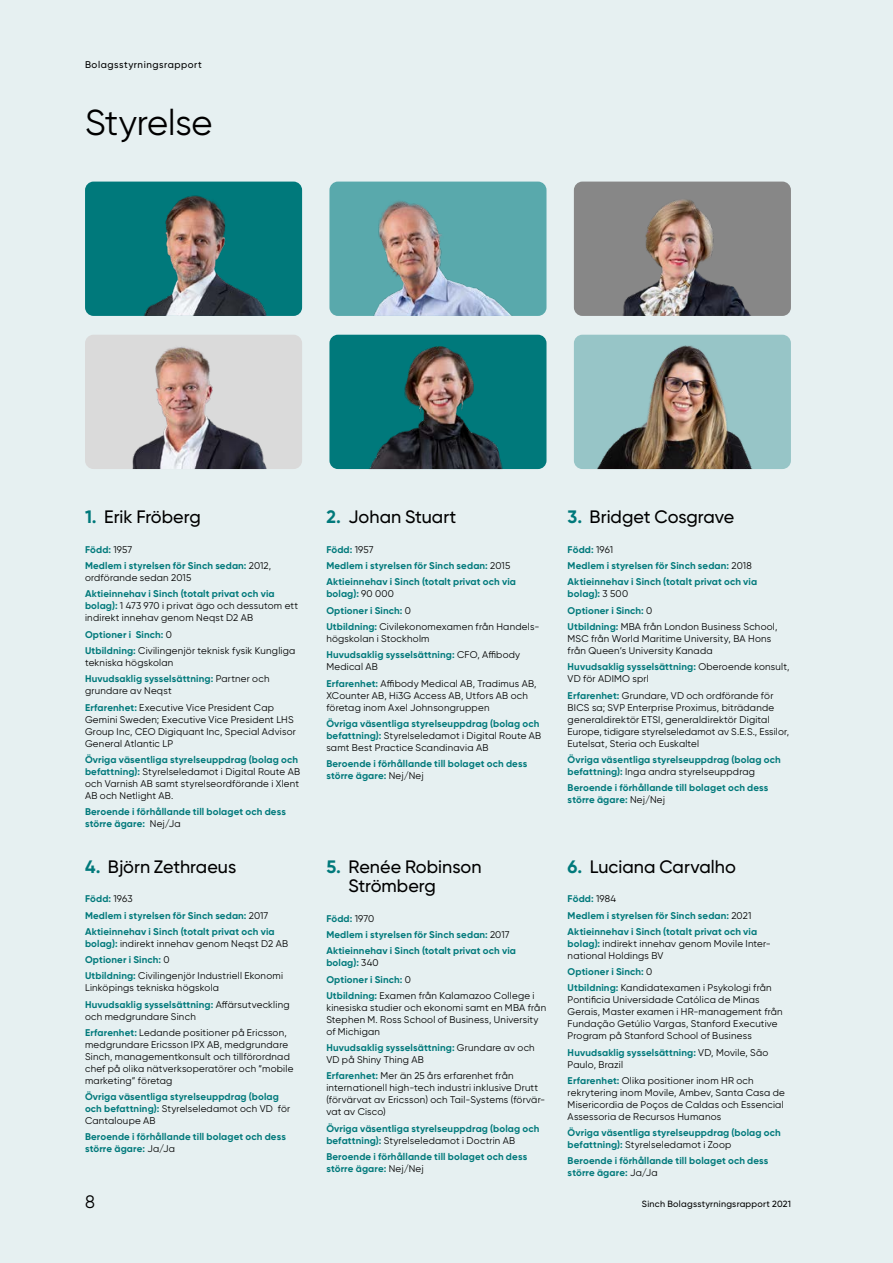
<style>
.page{position:relative;width:893px;height:1263px;background:#e6f0f1}
.page>*{position:absolute;margin:0;border:0;box-sizing:border-box;transform-origin:0 0}
.t1{font:36px "Gilroy";letter-spacing:-.005em;color:#000}
.t2{font:500 18px/19.5px "Gilroy";color:#000}
.t3{font:18px "Gilroy";color:#000}
.t4{font:9.75px/12px "Gilroy";letter-spacing:.025em;color:#000}
.t5{font:700 9.75px/16.2px "Gilroy";letter-spacing:.015em;color:#00797b}
.t6{font:500 9.75px "Gilroy";letter-spacing:.055em;color:#000}
.t7{font:500 9px "Gilroy";letter-spacing:.025em;color:#000}
.s1{font-weight:700;color:#00797b}
.s2{font-weight:400;color:#000}
</style>
<div class="page">
<img style="left:85px;top:182px;width:217px;height:134px">
<img style="left:329px;top:182px;width:217px;height:134px">
<img style="left:574px;top:182px;width:217px;height:134px">
<img style="left:85px;top:335px;width:217px;height:134px">
<img style="left:329px;top:335px;width:217px;height:134px">
<img style="left:574px;top:335px;width:217px;height:134px">
<p class="t6" style="left:85px;top:59px;width:118px">Bolagsstyrningsrapport</p>
<h1 class="t1" style="left:85px;top:101px;width:129px">Styrelse</h1>
<h2 class="t2" style="left:85px;top:507px;width:117px"><span class="s1">1.</span> Erik Fröberg</h2>
<p class="t5" style="left:85px;top:541px;width:188px">Född: <span class="s2">1957<br></span>Medlem i styrelsen för Sinch sedan: <span class="s2">2012,</span></p>
<p class="t4" style="left:85px;top:572px;width:108px">ordförande sedan 2015</p>
<p class="t4" style="left:85px;top:588px;width:215px"><span class="s1">Aktieinnehav i Sinch (totalt privat och via bolag):</span> 1 473 970 i privat ägo och dessutom ett indirekt innehav genom Neqst D2 AB</p>
<p class="t4" style="left:85px;top:626px;width:212px;line-height:16.2px"><span class="s1">Optioner i Sinch:</span> 0<br><span class="s1">Utbildning:</span> Civilingenjör teknisk fysik Kungliga</p>
<p class="t4" style="left:85px;top:654px;width:186px;line-height:16.2px">tekniska högskolan<br><span class="s1">Huvudsaklig sysselsättning:</span> Partner och</p>
<p class="t4" style="left:85px;top:683px;width:191px;line-height:16.2px">grundare av Neqst<br><span class="s1">Erfarenhet:</span> Executive Vice President Cap</p>
<p class="t4" style="left:85px;top:713px;width:212px">Gemini Sweden; Executive Vice President LHS<br>Group Inc, CEO Digiquant Inc, Special Advisor<br>General Atlantic LP</p>
<p class="t4" style="left:85px;top:753px;width:217px"><span class="s1">Övriga väsentliga styrelseuppdrag (bolag och befattning):</span> Styrelseledamot i Digital Route AB och Varnish AB samt styrelseordförande i Xlent AB och Netlight AB.</p>
<p class="t5" style="left:85px;top:805px;width:202px;line-height:12px">Beroende i förhållande till bolaget och dess större ägare: <span class="s2">Nej/Ja</span></p>
<h2 class="t2" style="left:85px;top:856px;width:153px"><span class="s1">4.</span> Björn Zethraeus</h2>
<p class="t5" style="left:85px;top:891px;width:191px">Född: <span class="s2">1963<br></span>Medlem i styrelsen för Sinch sedan: <span class="s2">2017<br></span>Aktieinnehav i Sinch (totalt privat och via</p>
<p class="t4" style="left:85px;top:935px;width:205px;line-height:16.2px"><span class="s1">bolag):</span> indirekt innehav genom Neqst D2 AB<br><span class="s1">Optioner i Sinch:</span> 0<br><span class="s1">Utbildning:</span> Civilingenjör Industriell Ekonomi</p>
<p class="t4" style="left:85px;top:980px;width:206px;line-height:16.2px">Linköpings tekniska högskola<br><span class="s1">Huvudsaklig sysselsättning:</span> Affärsutveckling</p>
<p class="t4" style="left:85px;top:1008px;width:203px;line-height:16.2px">och medgrundare Sinch<br><span class="s1">Erfarenhet:</span> Ledande positioner på Ericsson,</p>
<p class="t4" style="left:85px;top:1038px;width:210px">medgrundare Ericsson IPX AB, medgrundare Sinch, managementkonsult och tillförordnad chef på olika nätverksoperatörer och ”mobile marketing” företag</p>
<p class="t5" style="left:85px;top:1090px;width:207px;line-height:12px">Övriga väsentliga styrelseuppdrag (bolag och befattning): <span class="s2">Styrelseledamot och VD för<br>Cantaloupe AB</span></p>
<p class="t5" style="left:85px;top:1131px;width:202px;line-height:12px">Beroende i förhållande till bolaget och dess större ägare: <span class="s2">Ja/Ja</span></p>
<h2 class="t2" style="left:326px;top:507px;width:132px"><span class="s1">2.</span> Johan Stuart</h2>
<p class="t5" style="left:326px;top:541px;width:191px">Född: <span class="s2">1957<br></span>Medlem i styrelsen för Sinch sedan: <span class="s2">2015<br></span>Aktieinnehav i Sinch (totalt privat och via</p>
<p class="t4" style="left:326px;top:586px;width:215px;line-height:16.2px"><span class="s1">bolag):</span> 90 000<br><span class="s1">Optioner i Sinch:</span> 0<br><span class="s1">Utbildning:</span> Civilekonomexamen från Handels-</p>
<p class="t4" style="left:326px;top:630px;width:195px;line-height:16.2px">högskolan i Stockholm<br><span class="s1">Huvudsaklig sysselsättning:</span> CFO, Affibody</p>
<p class="t4" style="left:326px;top:659px;width:212px;line-height:16.2px">Medical AB<br><span class="s1">Erfarenhet:</span> Affibody Medical AB, Tradimus AB,</p>
<p class="t4" style="left:326px;top:689px;width:203px">XCounter AB, Hi3G Access AB, Utfors AB och företag inom Axel Johnsongruppen</p>
<p class="t4" style="left:326px;top:717px;width:216px"><span class="s1">Övriga väsentliga styrelseuppdrag (bolag och befattning):</span> Styrelseledamot i Digital Route AB samt Best Practice Scandinavia AB</p>
<p class="t5" style="left:326px;top:757px;width:202px;line-height:12px">Beroende i förhållande till bolaget och dess större ägare: <span class="s2">Nej/Nej</span></p>
<h2 class="t2" style="left:348px;top:856px;width:135px;text-indent:-22px"><span class="s1">5.</span> Renée Robinson<br>Strömberg</h2>
<p class="t5" style="left:326px;top:910px;width:191px">Född: <span class="s2">1970<br></span>Medlem i styrelsen för Sinch sedan: <span class="s2">2017<br></span>Aktieinnehav i Sinch (totalt privat och via</p>
<p class="t5" style="left:326px;top:955px;width:210px">bolag): <span class="s2">340<br></span>Optioner i Sinch: <span class="s2">0<br></span>Utbildning: <span class="s2">Examen från Kalamazoo College i</span></p>
<p class="t4" style="left:326px;top:1001px;width:221px">kinesiska studier och ekonomi samt en MBA från<br>Stephen M. Ross School of Business, University of Michigan</p>
<p class="t4" style="left:326px;top:1041px;width:210px"><span class="s1">Huvudsaklig sysselsättning:</span> Grundare av och<br>VD på Shiny Thing AB</p>
<p class="t4" style="left:326px;top:1070px;width:220px"><span class="s1">Erfarenhet:</span> Mer än 25 års erfarenhet från internationell high-tech industri inklusive Drutt (förvärvat av Ericsson) och Tail-Systems (förvär&shy;vat av Cisco)</p>
<p class="t5" style="left:326px;top:1122px;width:215px;line-height:12px">Övriga väsentliga styrelseuppdrag (bolag och befattning): <span class="s2">Styrelseledamot i Doctrin AB</span></p>
<p class="t5" style="left:326px;top:1150px;width:202px;line-height:12px">Beroende i förhållande till bolaget och dess större ägare: <span class="s2">Nej/Nej</span></p>
<h2 class="t2" style="left:568px;top:507px;width:168px"><span class="s1">3.</span> Bridget Cosgrave</h2>
<p class="t5" style="left:568px;top:541px;width:191px">Född: <span class="s2">1961<br></span>Medlem i styrelsen för Sinch sedan: <span class="s2">2018<br></span>Aktieinnehav i Sinch (totalt privat och via</p>
<p class="t5" style="left:568px;top:586px;width:211px">bolag): <span class="s2">3 500<br></span>Optioner i Sinch: <span class="s2">0<br></span>Utbildning: <span class="s2">MBA från London Business School,</span></p>
<p class="t4" style="left:568px;top:632px;width:205px">MSC från World Maritime University, BA Hons från Queen’s University Kanada</p>
<p class="t4" style="left:568px;top:661px;width:223px"><span class="s1">Huvudsaklig sysselsättning:</span> Oberoende konsult,<br>VD för ADIMO sprl</p>
<p class="t4" style="left:568px;top:689px;width:223px"><span class="s1">Erfarenhet:</span> Grundare, VD och ordförande för BICS sa; SVP Enterprise Proximus, biträdande generaldirektör ETSI, generaldirektör Digital Europe, tidigare styrelseledamot av S.E.S., Essilor, Eutelsat, Steria och Euskaltel</p>
<p class="t5" style="left:568px;top:753px;width:215px;line-height:12px">Övriga väsentliga styrelseuppdrag (bolag och befattning): <span class="s2">Inga andra styrelseuppdrag</span></p>
<p class="t5" style="left:568px;top:781px;width:202px;line-height:12px">Beroende i förhållande till bolaget och dess större ägare: <span class="s2">Nej/Nej</span></p>
<h2 class="t2" style="left:568px;top:856px;width:170px"><span class="s1">6.</span> Luciana Carvalho</h2>
<p class="t5" style="left:568px;top:891px;width:191px">Född: <span class="s2">1984<br></span>Medlem i styrelsen för Sinch sedan: <span class="s2">2021<br></span>Aktieinnehav i Sinch (totalt privat och via</p>
<p class="t4" style="left:568px;top:937px;width:203px"><span class="s1">bolag):</span> indirekt innehav genom Movile Inter&shy;national Holdings BV</p>
<p class="t4" style="left:568px;top:963px;width:205px;line-height:16.2px"><span class="s1">Optioner i Sinch:</span> 0<br><span class="s1">Utbildning:</span> Kandidatexamen i Psykologi från</p>
<p class="t4" style="left:568px;top:994px;width:217px">Pontificia Universidade Católica de Minas Gerais, Master examen i HR-management från Fundação Getúlio Vargas, Stanford Executive Program på Stanford School of Business</p>
<p class="t5" style="left:568px;top:1046px;width:202px;line-height:12px">Huvudsaklig sysselsättning: <span class="s2">VD, Movile, São<br>Paulo, Brazil</span></p>
<p class="t4" style="left:568px;top:1074px;width:219px"><span class="s1">Erfarenhet:</span> Olika positioner inom HR och rekrytering inom Movile, Ambev, Santa Casa de Misericordia de Poços de Caldas och Essencial Assessoria de Recursos Humanos</p>
<p class="t5" style="left:568px;top:1127px;width:215px;line-height:12px">Övriga väsentliga styrelseuppdrag (bolag och befattning): <span class="s2">Styrelseledamot i Zoop</span></p>
<p class="t5" style="left:568px;top:1155px;width:202px;line-height:12px">Beroende i förhållande till bolaget och dess större ägare: <span class="s2">Ja/Ja</span></p>
<h2 class="t3" style="left:85px;top:1190px;width:11px">8</h2>
<p class="t7" style="left:642px;top:1198px;width:150px">Sinch Bolagsstyrningsrapport 2021</p>
</div>
